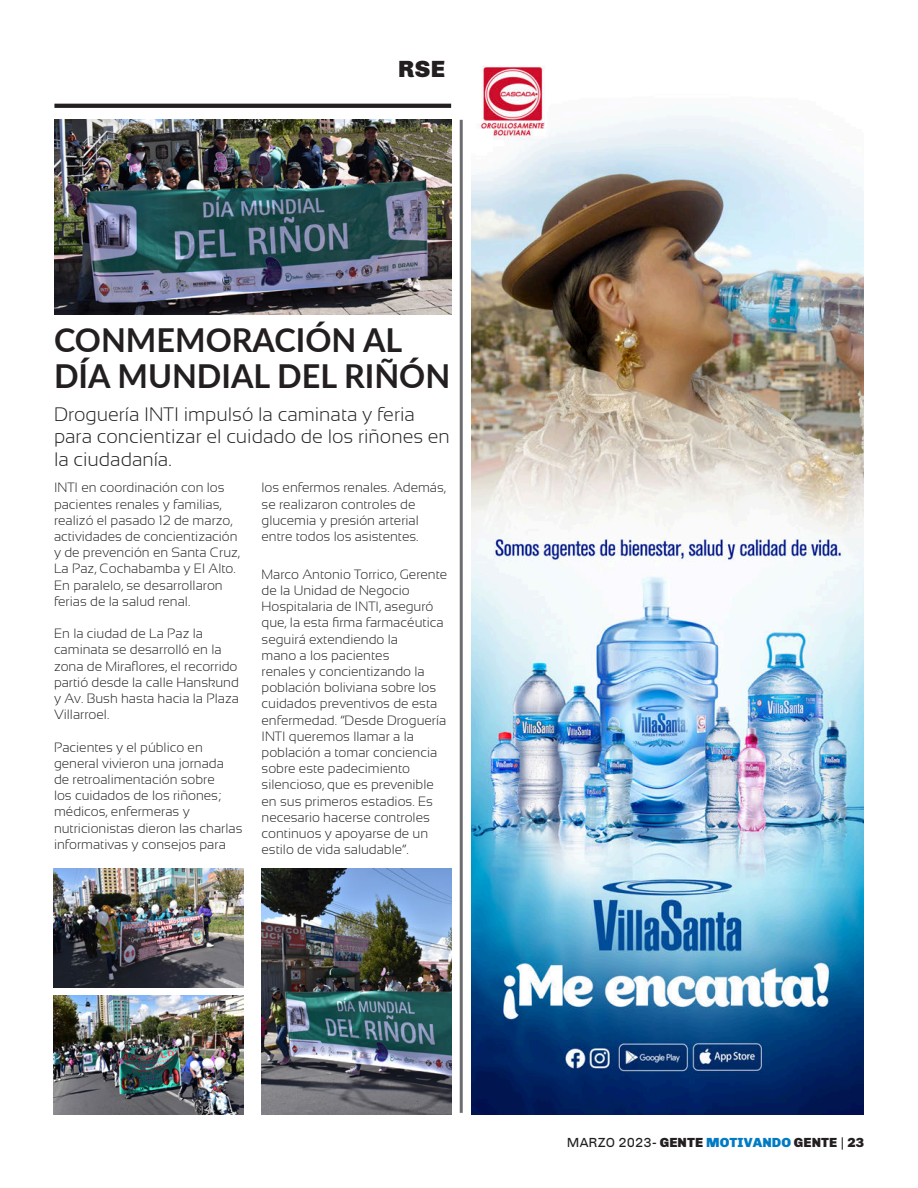
<style>
.page{position:relative;width:918px;height:1188px;background:#fff}
.page>*{position:absolute;margin:0;border:0;box-sizing:border-box;transform-origin:0 0}
.BIG_TITLE_2{font:700 33px/36px "Lato";color:#231f20}
.RUBRIC_TITLE{font:900 24px "Chivo";color:#231f20}
.CREDIT_SUB_TITLE{font:300 19.5px/22.5px "Sansation";color:#231f20}
.CREDIT_TITLE{font:300 13.5px/16.2px "Sansation";color:#231f20}
.t1{font:900 13.5px "Chivo";letter-spacing:.01em;color:#231f20}
.s1{font-weight:400}
.s2{color:#007bc3}
</style>
<div class="page">
<svg style="left:54px;top:104px;width:397px;height:4px;fill:#231f20"></svg>
<img style="left:53px;top:868px;width:191px;height:119px">
<img style="left:261px;top:868px;width:190px;height:246px">
<img style="left:53px;top:995px;width:191px;height:119px">
<img style="left:54px;top:119px;width:397px;height:196px">
<hr style="left:460px;top:120px;width:3px;height:993px;background:#6c6d70">
<img style="left:472px;top:65px;width:392px;height:1049px">
<p class="RUBRIC_TITLE" style="left:398px;top:54px;width:48px">RSE</p>
<p class="BIG_TITLE_2" style="left:54px;top:320px;width:398px">CONMEMORACIÓN AL<br>DÍA MUNDIAL DEL RIÑÓN</p>
<p class="CREDIT_SUB_TITLE" style="left:54px;top:403px;width:397px">Droguería INTI impulsó la caminata y feria para concientizar el cuidado de los riñones en la ciudadanía.</p>
<p class="CREDIT_TITLE" style="left:54px;top:480px;width:187px">INTI en coordinación con los pacientes renales y familias, realizó el pasado 12 de marzo, actividades de concientización y de prevención en Santa Cruz,<br>La Paz, Cochabamba y El Alto.<br>En paralelo, se desarrollaron ferias de la salud renal.</p>
<p class="CREDIT_TITLE" style="left:54px;top:625px;width:187px">En la ciudad de La Paz la caminata se desarrolló en la zona de Miraflores, el recorrido partió desde la calle Hanskund y Av. Bush hasta hacia la Plaza<br>Villarroel.</p>
<p class="CREDIT_TITLE" style="left:54px;top:739px;width:190px">Pacientes y el público en general vivieron una jornada de retroalimentación sobre<br>los cuidados de los riñones; médicos, enfermeras y nutricionistas dieron las charlas informativas y consejos para</p>
<p class="CREDIT_TITLE" style="left:262px;top:480px;width:186px">los enfermos renales. Además, se realizaron controles de glucemia y presión arterial entre todos los asistentes.</p>
<p class="CREDIT_TITLE" style="left:262px;top:566px;width:187px">Marco Antonio Torrico, Gerente de la Unidad de Negocio<br>Hospitalaria de INTI, aseguró que, la esta firma farmacéutica seguirá extendiendo la<br>mano a los pacientes<br>renales y concientizando la población boliviana sobre los cuidados preventivos de esta enfermedad. “Desde Droguería<br>INTI queremos llamar a la población a tomar conciencia sobre este padecimiento silencioso, que es prevenible en sus primeros estadios. Es necesario hacerse controles continuos y apoyarse de un estilo de vida saludable”.</p>
<p class="t1" style="left:567px;top:1134px;width:299px"><span class="s1">MARZO 2023-</span> GENTE <span class="s2">MOTIVANDO</span> GENTE <span class="s1">|</span> 23</p>
</div>
